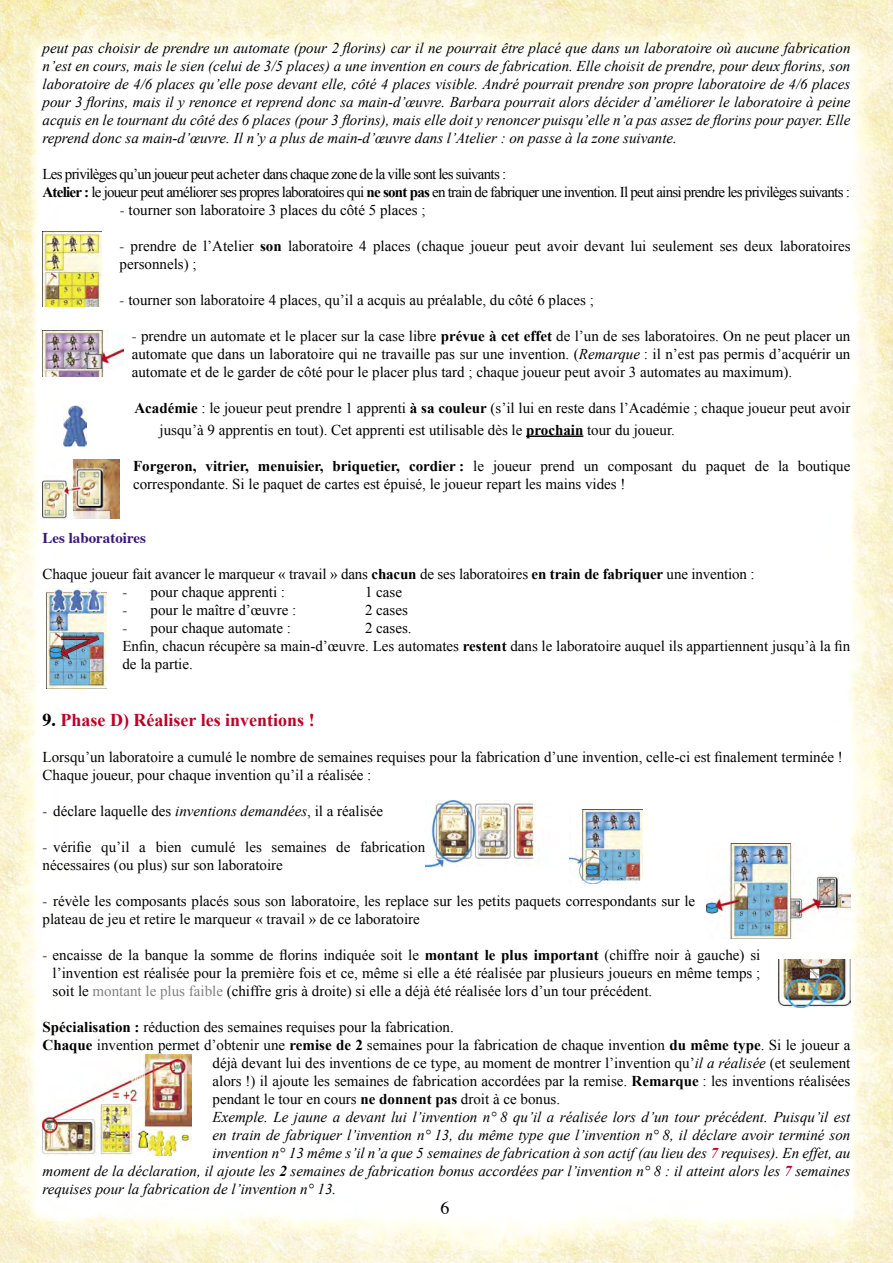
<style>
.page{position:relative;width:893px;height:1263px;background:#fff}
.page>*{position:absolute;margin:0;border:0;box-sizing:border-box;transform-origin:0 0}
.Normale{font:700 18px "Times New Roman";color:#be0027}
.t1{font:18px "Times";color:#000}
.Normale-2{font:15px/18px "Times New Roman";color:#000}
.t2{font:italic 15px/18px "Times New Roman";color:#000;text-align:justify}
.Normale-3{font:15px "Times New Roman";letter-spacing:-.05em;color:#000}
.WW-Corpo_del_testo_2{font:15px "Times New Roman";color:#000}
.t3{font:700 15px "Times";color:#381778}
.s1{font-weight:700}
.s2{font-family:"Times"}
.s3{font-style:italic}
.s4{font-family:"Times";color:#000}
.s5{color:#808080}
.s6{font-weight:700;color:#be0027}
</style>
<div class="page">
<img style="left:0;top:0;width:893px;height:1263px">
<hr style="left:526px;top:435px;width:57px;height:2px;background:#000">
<img style="left:43px;top:231px;width:59px;height:75px">
<img style="left:43px;top:331px;width:80px;height:46px">
<img style="left:64px;top:405px;width:23px;height:41px">
<img style="left:43px;top:459px;width:77px;height:60px">
<img style="left:47px;top:589px;width:59px;height:100px">
<img style="left:425px;top:801px;width:125px;height:65px">
<img style="left:570px;top:810px;width:72px;height:73px">
<img style="left:706px;top:843px;width:144px;height:95px">
<img style="left:778px;top:960px;width:72px;height:47px">
<img style="left:43px;top:1054px;width:149px;height:101px">
<p class="t2" style="left:43px;top:39px;width:809px">peut pas choisir de prendre un automate (pour 2 florins) car il ne pourrait être placé que dans un laboratoire où aucune fabrication n’est en cours, mais le sien (celui de 3/5 places) a une invention en cours de fabrication. Elle choisit de prendre, pour deux florins, son laboratoire de 4/6 places qu’elle pose devant elle, côté 4 places visible. André pourrait prendre son propre laboratoire de 4/6 places pour 3 florins, mais il y renonce et reprend donc sa main-d’œuvre. Barbara pourrait alors décider d’améliorer le laboratoire à peine acquis en le tournant du côté des 6 places (pour 3 florins), mais elle doit y renoncer puisqu’elle n’a pas assez de florins pour payer. Elle reprend donc sa main-d’œuvre. Il n’y a plus de main-d’œuvre dans l’Atelier : on passe à la zone suivante.</p>
<p class="Normale-3" style="left:43px;top:165px;width:465px">Les privilèges qu’un joueur peut acheter dans chaque zone de la ville sont les suivants :</p>
<p class="Normale-3" style="left:43px;top:183px;width:809px"><span class="s1">Atelier :</span> le joueur peut améliorer ses propres laboratoires qui <span class="s1">ne sont pas</span> en train de fabriquer une invention. Il peut ainsi prendre les privilèges suivants :</p>
<p class="Normale-2" style="left:120px;top:201px;width:307px"><span class="s2">-</span> tourner son laboratoire 3 places du côté 5 places ;</p>
<p class="Normale-2" style="left:120px;top:237px;width:732px"><span class="s2">-</span> prendre de l’Atelier <span class="s1">son</span> laboratoire 4 places (chaque joueur peut avoir devant lui seulement ses deux laboratoires personnels) ;</p>
<p class="Normale-2" style="left:120px;top:291px;width:476px"><span class="s2">-</span> tourner son laboratoire 4 places, qu’il a acquis au préalable, du côté 6 places ;</p>
<p class="Normale-2" style="left:132px;top:327px;width:720px;text-align:justify"><span class="s2">-</span> prendre un automate et le placer sur la case libre <span class="s1">prévue à cet effet</span> de l’un de ses laboratoires. On ne peut placer un automate que dans un laboratoire qui ne travaille pas sur une invention. (<span class="s3">Remarque</span> : il n’est pas permis d’acquérir un automate et de le garder de côté pour le placer plus tard ; chaque joueur peut avoir 3 automates au maximum).</p>
<p class="Normale-2" style="left:160px;top:397px;width:692px;line-height:21.6px;text-indent:-25px"><span class="s1">Académie</span> : le joueur peut prendre 1 apprenti <span class="s1">à sa couleur</span> (s’il lui en reste dans l’Académie ; chaque joueur peut avoir jusqu’à 9 apprentis en tout). Cet apprenti est utilisable dès le <span class="s1">prochain</span> tour du joueur.</p>
<p class="Normale-2" style="left:133px;top:456px;width:719px"><span class="s1">Forgeron, vitrier, menuisier, briquetier, cordier :</span> le joueur prend un composant du paquet de la boutique correspondante. Si le paquet de cartes est épuisé, le joueur repart les mains vides !</p>
<p class="t3" style="left:43px;top:523px;width:105px">Les laboratoires</p>
<p class="Normale-2" style="left:43px;top:564px;width:713px">Chaque joueur fait avancer le marqueur « travail » dans <span class="s1">chacun</span> de ses laboratoires <span class="s1">en train de fabriquer</span> une invention :</p>
<p class="Normale-2" style="left:122px;top:582px;width:164px"><span class="s2">-</span> pour chaque apprenti :</p>
<p class="Normale-2" style="left:365px;top:582px;width:39px">1 case</p>
<p class="Normale-2" style="left:122px;top:600px;width:175px"><span class="s2">-</span> pour le maître d’œuvre :</p>
<p class="Normale-2" style="left:365px;top:600px;width:44px">2 cases</p>
<p class="Normale-2" style="left:122px;top:618px;width:170px"><span class="s2">-</span> pour chaque automate :</p>
<p class="Normale-2" style="left:365px;top:618px;width:48px">2 cases.</p>
<p class="Normale-2" style="left:122px;top:636px;width:729px">Enfin, chacun récupère sa main-d’œuvre. Les automates <span class="s1">restent</span> dans le laboratoire auquel ils appartiennent jusqu’à la fin de la partie.</p>
<p class="Normale" style="left:43px;top:710px;width:274px"><span class="s4">9.</span> Phase D) Réaliser les inventions !</p>
<p class="WW-Corpo_del_testo_2" style="left:43px;top:748px;width:802px">Lorsqu’un laboratoire a cumulé le nombre de semaines requises pour la fabrication d’une invention, celle-ci est finalement terminée !</p>
<p class="WW-Corpo_del_testo_2" style="left:43px;top:766px;width:330px">Chaque joueur, pour chaque invention qu’il a réalisée :</p>
<p class="Normale-2" style="left:43px;top:802px;width:342px"><span class="s2">-</span> déclare laquelle des <span class="s3">inventions demandées</span>, il a réalisée</p>
<p class="Normale-2" style="left:43px;top:838px;width:384px"><span class="s2">-</span> vérifie qu’il a bien cumulé les semaines de fabrication nécessaires (ou plus) sur son laboratoire</p>
<p class="Normale-2" style="left:43px;top:892px;width:654px"><span class="s2">-</span> révèle les composants placés sous son laboratoire, les replace sur les petits paquets correspondants sur le plateau de jeu et retire le marqueur « travail » de ce laboratoire</p>
<p class="Normale-2" style="left:53px;top:946px;width:709px;text-align:justify;text-indent:-10px"><span class="s2">-</span> encaisse de la banque la somme de florins indiquée soit le <span class="s1">montant le plus important</span> (chiffre noir à gauche) si l’invention est réalisée pour la première fois et ce, même si elle a été réalisée par plusieurs joueurs en même temps ; soit le <span class="s5">montant le plus faible</span> (chiffre gris à droite) si elle a déjà été réalisée lors d’un tour précédent.</p>
<p class="Normale-2" style="left:43px;top:1018px;width:413px"><span class="s1">Spécialisation :</span> réduction des semaines requises pour la fabrication.</p>
<p class="Normale-2" style="left:213px;top:1036px;width:639px;text-align:justify;text-indent:-170px"><span class="s1">Chaque</span> invention permet d’obtenir une <span class="s1">remise de 2</span> semaines pour la fabrication de chaque invention <span class="s1">du même type</span>. Si le joueur a déjà devant lui des inventions de ce type, au moment de montrer l’invention qu’<span class="s3">il a réalisée</span> (et seulement alors !) il ajoute les semaines de fabrication accordées par la remise. <span class="s1">Remarque</span> : les inventions réalisées pendant le tour en cours <span class="s1">ne donnent pas</span> droit à ce bonus.</p>
<p class="t2" style="left:213px;top:1108px;width:639px">Exemple. Le jaune a devant lui l’invention n° 8 qu’il a réalisée lors d’un tour précédent. Puisqu’il est</p>
<p class="t2" style="left:213px;top:1126px;width:639px">en train de fabriquer l’invention n° 13, du même type que l’invention n° 8, il déclare avoir terminé son</p>
<p class="t2" style="left:213px;top:1144px;width:639px">invention n° 13 même s’il n’a que 5 semaines de fabrication à son actif (au lieu des <span class="s6">7</span> requises). En effet, au</p>
<p class="t2" style="left:43px;top:1162px;width:809px">moment de la déclaration, il ajoute les <span class="s1">2</span> semaines de fabrication bonus accordées par l’invention n° 8 : il atteint alors les <span class="s6">7</span> semaines</p>
<p class="t2" style="left:43px;top:1180px;width:295px">requises pour la fabrication de l’invention n° 13.</p>
<p class="t1" style="left:441px;top:1191px;width:10px">6</p>
</div>
